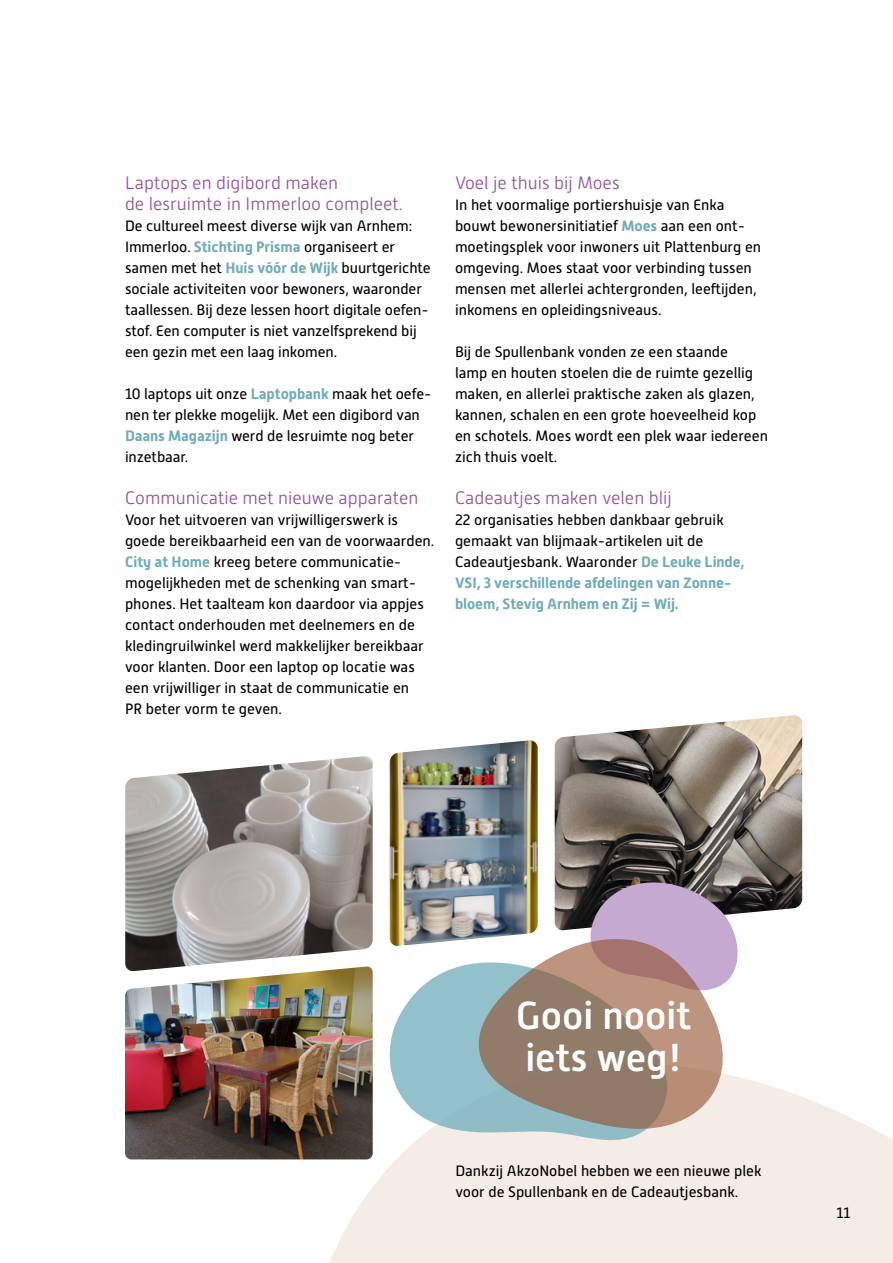
<style>
.page{position:relative;width:893px;height:1263px;background:#fff}
.page>*{position:absolute;margin:0;border:0;box-sizing:border-box;transform-origin:0 0}
.t1{font:500 38.85px/42px "Alwyn New";color:#fff}
.t2{font:300 18px/21px "Alwyn New";color:#91519b}
.t3{font:15px/21px "Alwyn New";color:#000}
.s1{font-weight:700;color:#6eacba}
</style>
<div class="page">
<svg style="left:285px;top:1074px;width:608px;height:189px;fill:#f4ece6"></svg>
<img style="left:125px;top:971px;width:248px;height:188px">
<img style="left:555px;top:715px;width:247px;height:215px">
<img style="left:390px;top:740px;width:148px;height:206px">
<img style="left:125px;top:756px;width:248px;height:215px">
<svg style="left:383px;top:963px;width:286px;height:178px;fill:#92c0cb"></svg>
<svg style="left:585px;top:870px;width:162px;height:111px;background:#97869b"></svg>
<svg style="left:477px;top:937px;width:250px;height:193px;background:#aa978c"></svg>
<p class="t2" style="left:125px;top:172px;width:279px">Laptops en digibord maken<br>de lesruimte in Immerloo compleet.</p>
<p class="t3" style="left:125px;top:215px;width:307px">De cultureel meest diverse wijk van Arnhem:<br>Immerloo. <span class="s1">Stichting Prisma</span> organiseert er samen met het <span class="s1">Huis vóór de Wijk</span> buurtgerichte sociale activiteiten voor bewoners, waaronder taallessen. Bij deze lessen hoort digitale oefen&shy;stof. Een computer is niet vanzelfsprekend bij een gezin met een laag inkomen.</p>
<p class="t3" style="left:125px;top:383px;width:308px">10 laptops uit onze <span class="s1">Laptopbank</span> maak het oefe&shy;nen ter plekke mogelijk. Met een digibord van <span class="s1">Daans Magazijn</span> werd de lesruimte nog beter inzetbaar.</p>
<p class="t2" style="left:125px;top:487px;width:295px">Communicatie met nieuwe apparaten</p>
<p class="t3" style="left:125px;top:509px;width:311px">Voor het uitvoeren van vrijwilligerswerk is goede bereikbaarheid een van de voorwaarden.<br><span class="s1">City at Home</span> kreeg betere communicatie&shy;mogelijkheden met de schenking van smart&shy;phones. Het taalteam kon daardoor via appjes contact onderhouden met deelnemers en de kledingruilwinkel werd makkelijker bereikbaar voor klanten. Door een laptop op locatie was een vrijwilliger in staat de communicatie en<br>PR beter vorm te geven.</p>
<p class="t2" style="left:455px;top:172px;width:166px">Voel je thuis bij Moes</p>
<p class="t3" style="left:455px;top:194px;width:308px">In het voormalige portiershuisje van Enka bouwt bewonersinitiatief <span class="s1">Moes</span> aan een ont&shy;moetingsplek voor inwoners uit Plattenburg en omgeving. Moes staat voor verbinding tussen mensen met allerlei achtergronden, leeftijden, inkomens en opleidingsniveaus.</p>
<p class="t3" style="left:455px;top:341px;width:314px">Bij de Spullenbank vonden ze een staande<br>lamp en houten stoelen die de ruimte gezellig maken, en allerlei praktische zaken als glazen, kannen, schalen en een grote hoeveelheid kop en schotels. Moes wordt een plek waar iedereen zich thuis voelt.</p>
<p class="t2" style="left:455px;top:487px;width:218px">Cadeautjes maken velen blij</p>
<p class="t3" style="left:455px;top:509px;width:291px">22 organisaties hebben dankbaar gebruik gemaakt van blijmaak-artikelen uit de Cadeautjesbank. Waaronder <span class="s1">De Leuke Linde, VSI, 3 verschillende afdelingen van Zonne&shy;bloem, Stevig Arnhem en Zij = Wij.</span></p>
<h1 class="t1" style="left:516px;top:995px;width:176px">Gooi nooit iets weg!</h1>
<p class="t3" style="left:455px;top:1160px;width:308px">Dankzij AkzoNobel hebben we een nieuwe plek voor de Spullenbank en de Cadeautjesbank.</p>
<p class="t3" style="left:837px;top:1202px;width:15px">11</p>
</div>
